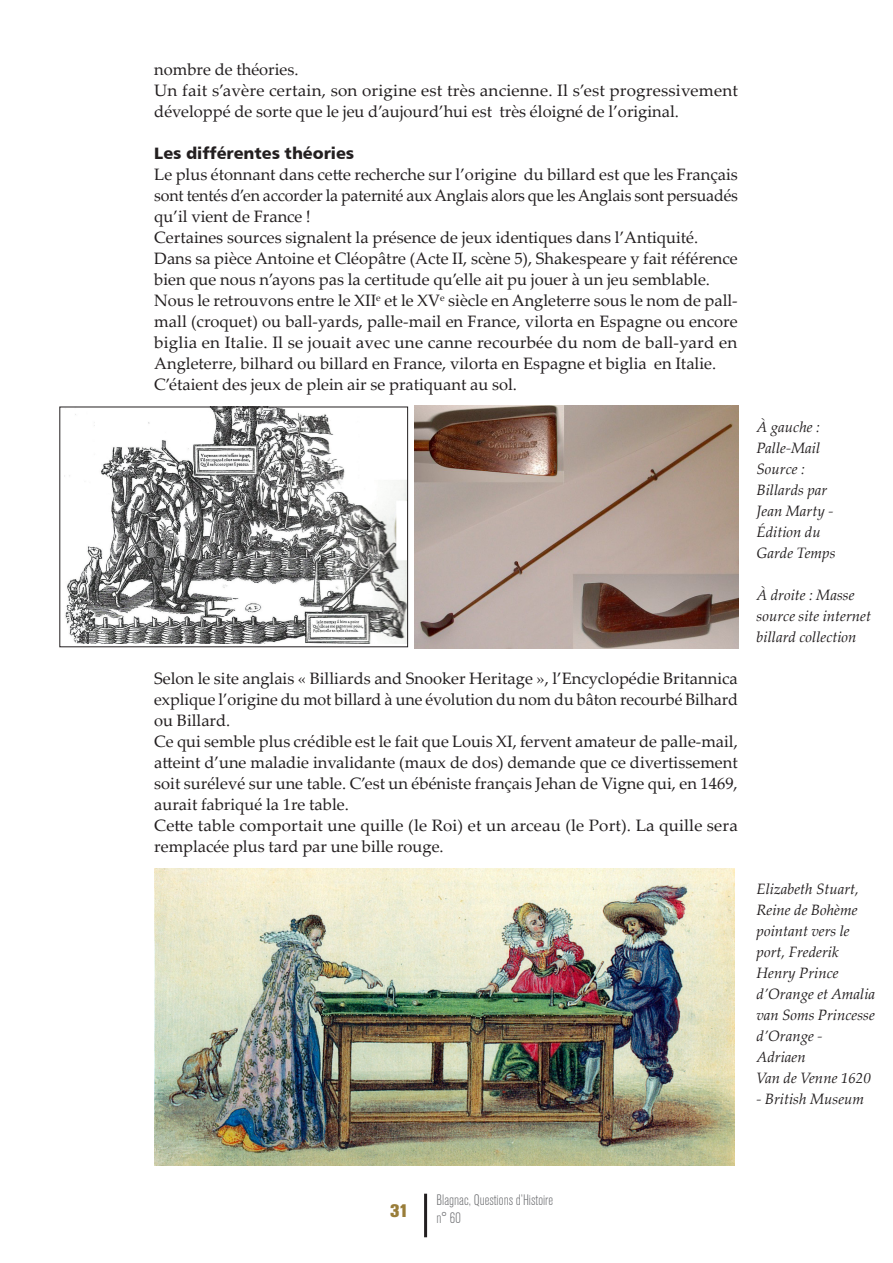
<style>
.page{position:relative;width:893px;height:1263px;background:#fff}
.page>*{position:absolute;margin:0;border:0;box-sizing:border-box;transform-origin:0 0}
.t1{font:800 18px "Akzidenz Grotesk Std";color:#997d39}
.texte_courant{font:16.5px/21px "Palatino Linotype";color:#231f20;text-align:justify}
.texte_courant-2{font:16.5px "Humanist 777 BT Black B";color:#231f20}
.texte_courant-3{font:italic 15px/21px "Palatino Linotype";color:#231f20}
.t2{font:300 condensed 15px/18px "Akzidenz Grotesk Std";color:#6c6d70}
</style>
<div class="page">
<hr style="left:424px;top:1194px;width:3px;height:43px;background:#231f20">
<img style="left:64px;top:409px;width:342px;height:234px">
<img style="left:414px;top:405px;width:325px;height:244px">
<img style="left:154px;top:868px;width:580px;height:297px">
<p class="texte_courant" style="left:154px;top:58px;width:146px">nombre de théories.</p>
<p class="texte_courant" style="left:154px;top:79px;width:585px">Un fait s’avère certain, son origine est très ancienne. Il s’est progressivement développé de sorte que le jeu d’aujourd’hui est très éloigné de l’original.</p>
<p class="texte_courant-2" style="left:154px;top:143px;width:201px">Les différentes théories</p>
<p class="texte_courant" style="left:154px;top:163px;width:585px">Le plus étonnant dans cette recherche sur l’origine du billard est que les Français sont tentés d’en accorder la paternité aux Anglais alors que les Anglais sont persuadés qu’il vient de France !</p>
<p class="texte_courant" style="left:154px;top:226px;width:545px">Certaines sources signalent la présence de jeux identiques dans l’Antiquité.</p>
<p class="texte_courant" style="left:154px;top:247px;width:585px">Dans sa pièce Antoine et Cléopâtre (Acte II, scène 5), Shakespeare y fait référence bien que nous n’ayons pas la certitude qu’elle ait pu jouer à un jeu semblable.</p>
<p class="texte_courant" style="left:154px;top:289px;width:585px">Nous le retrouvons entre le XII<sup>e</sup> et le XV<sup>e</sup> siècle en Angleterre sous le nom de pall&shy;mall (croquet) ou ball-yards, palle-mail en France, vilorta en Espagne ou encore biglia en Italie. Il se jouait avec une canne recourbée du nom de ball-yard en Angleterre, bilhard ou billard en France, vilorta en Espagne et biglia en Italie.</p>
<p class="texte_courant" style="left:154px;top:373px;width:364px">C’étaient des jeux de plein air se pratiquant au sol.</p>
<p class="texte_courant" style="left:154px;top:667px;width:585px">Selon le site anglais « Billiards and Snooker Heritage », l’Encyclopédie Britannica explique l’origine du mot billard à une évolution du nom du bâton recourbé Bilhard ou Billard.</p>
<p class="texte_courant" style="left:154px;top:730px;width:585px">Ce qui semble plus crédible est le fait que Louis XI, fervent amateur de palle-mail, atteint d’une maladie invalidante (maux de dos) demande que ce divertissement soit surélevé sur une table. C’est un ébéniste français Jehan de Vigne qui, en 1469, aurait fabriqué la 1re table.</p>
<p class="texte_courant" style="left:154px;top:814px;width:585px">Cette table comportait une quille (le Roi) et un arceau (le Port). La quille sera remplacée plus tard par une bille rouge.</p>
<p class="texte_courant-3" style="left:757px;top:416px;width:65px">À gauche :</p>
<p class="texte_courant-3" style="left:757px;top:437px;width:65px">Palle-Mail</p>
<p class="texte_courant-3" style="left:757px;top:458px;width:50px">Source :</p>
<p class="texte_courant-3" style="left:757px;top:479px;width:72px">Billards par</p>
<p class="texte_courant-3" style="left:757px;top:500px;width:78px">Jean Marty -</p>
<p class="texte_courant-3" style="left:757px;top:521px;width:66px">Édition du</p>
<p class="texte_courant-3" style="left:757px;top:542px;width:80px">Garde Temps</p>
<p class="texte_courant-3" style="left:757px;top:584px;width:100px">À droite : Masse</p>
<p class="texte_courant-3" style="left:757px;top:605px;width:116px">source site internet billard collection</p>
<p class="texte_courant-3" style="left:757px;top:878px;width:120px">Elizabeth Stuart,<br>Reine de Bohème pointant vers le port, Frederik<br>Henry Prince d’Orange et Amalia van Soms Princesse d’Orange -</p>
<p class="texte_courant-3" style="left:757px;top:1046px;width:51px">Adriaen</p>
<p class="texte_courant-3" style="left:757px;top:1067px;width:116px">Van de Venne 1620</p>
<p class="texte_courant-3" style="left:757px;top:1088px;width:109px">- British Museum</p>
<p class="t1" style="left:390px;top:1200px;width:20px">31</p>
<p class="t2" style="left:437px;top:1191px;width:118px">Blagnac, Questions d’Histoire n° 60</p>
</div>
